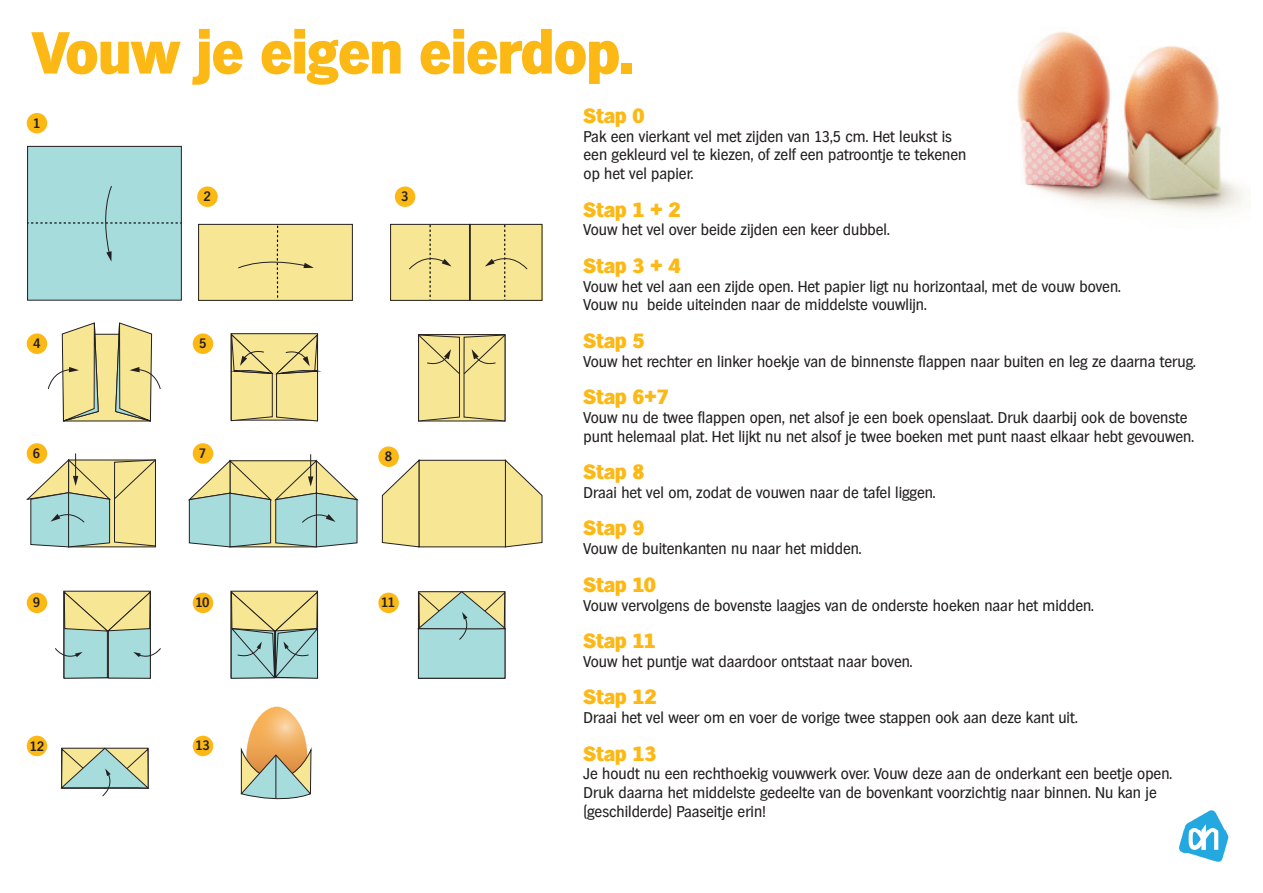
<style>
.page{position:relative;width:1263px;height:893px;background:#fff}
.page>*{position:absolute;margin:0;border:0;box-sizing:border-box;transform-origin:0 0}
.t1{font:800 57.3px "Hamburg Serial";color:#fcb814}
.t2{font:800 20.1px "Hamburg Serial";color:#fcb814}
.t3{font:15.15px/18.8px "Hamburg Serial";color:#231f20}
.t4{font:700 13.2px "Hamburg Serial";letter-spacing:-.04em;color:#231f20}
</style>
<div class="page">
<img style="left:1017px;top:31px;width:228px;height:183px">
<img style="left:1179px;top:810px;width:50px;height:52px">
<div style="left:391px;top:224px;width:79px;height:76px;background:#f7e794"></div>
<div style="left:390px;top:224px;width:80px;height:77px;border:1px solid #231f20"></div>
<div style="left:470px;top:224px;width:72px;height:76px;background:#f7e794"></div>
<div style="left:470px;top:224px;width:72px;height:77px;border:1px solid #231f20"></div>
<div style="left:28px;top:146px;width:153px;height:154px;background:#a7dcdd"></div>
<div style="left:27px;top:146px;width:155px;height:154px;border:1px solid #231f20"></div>
<hr style="left:470px;top:225px;width:1px;height:75px;background:#000001">
<svg style="left:28px;top:185px;width:153px;height:77px"></svg>
<div style="left:199px;top:224px;width:153px;height:76px;background:#f7e794"></div>
<div style="left:198px;top:224px;width:155px;height:77px;border:1px solid #231f20"></div>
<svg style="left:237px;top:224px;width:77px;height:77px"></svg>
<svg style="left:485px;top:225px;width:43px;height:75px"></svg>
<svg style="left:408px;top:225px;width:44px;height:75px"></svg>
<div style="left:63px;top:334px;width:87px;height:87px;background:#f7e794"></div>
<svg style="left:47px;top:298px;width:52px;height:124px"></svg>
<svg style="left:115px;top:298px;width:46px;height:124px"></svg>
<svg style="left:188px;top:455px;width:171px;height:92px"></svg>
<div style="left:419px;top:460px;width:87px;height:87px;background:#f7e794"></div>
<div style="left:419px;top:460px;width:87px;height:87px;border:1px solid #231f20"></div>
<svg style="left:382px;top:459px;width:38px;height:88px"></svg>
<svg style="left:505px;top:459px;width:38px;height:88px"></svg>
<svg style="left:26px;top:454px;width:130px;height:93px;background:#cdd5af"></svg>
<svg style="left:231px;top:333px;width:87px;height:89px;background:#ddcf87"></svg>
<svg style="left:55px;top:591px;width:106px;height:88px"></svg>
<svg style="left:231px;top:591px;width:87px;height:88px;background:#b6c8a7"></svg>
<div style="left:418px;top:629px;width:87px;height:49px;background:#a7dcdd"></div>
<svg style="left:418px;top:591px;width:88px;height:49px"></svg>
<svg style="left:418px;top:334px;width:88px;height:88px;background:#ded087"></svg>
<svg style="left:61px;top:747px;width:89px;height:50px"></svg>
<svg style="left:240px;top:707px;width:72px;height:93px"></svg>
<hr style="left:276px;top:755px;width:1px;height:44px;background:#231f20">
<div style="left:27px;top:593px;width:20px;height:20px;background:#fcb814;border-radius:50%"></div>
<div style="left:27px;top:736px;width:20px;height:20px;background:#fcb814;border-radius:50%"></div>
<div style="left:378px;top:593px;width:21px;height:20px;background:#fcb814;border-radius:50%"></div>
<div style="left:27px;top:113px;width:20px;height:20px;background:#fcb814;border-radius:50%"></div>
<div style="left:27px;top:333px;width:20px;height:21px;background:#fcb814;border-radius:50%"></div>
<div style="left:193px;top:443px;width:20px;height:21px;background:#fcb814;border-radius:50%"></div>
<div style="left:27px;top:443px;width:20px;height:21px;background:#fcb814;border-radius:50%"></div>
<div style="left:193px;top:736px;width:20px;height:20px;background:#fcb814;border-radius:50%"></div>
<div style="left:197px;top:186px;width:21px;height:21px;background:#fcb814;border-radius:50%"></div>
<div style="left:395px;top:186px;width:20px;height:21px;background:#fcb814;border-radius:50%"></div>
<div style="left:193px;top:333px;width:20px;height:21px;background:#fcb814;border-radius:50%"></div>
<div style="left:378px;top:446px;width:21px;height:21px;background:#fcb814;border-radius:50%"></div>
<div style="left:193px;top:593px;width:20px;height:20px;background:#fcb814;border-radius:50%"></div>
<h1 class="t1" style="left:33px;top:18px;width:602px">Vouw je eigen eierdop.</h1>
<p class="t4" style="left:33px;top:115px;width:9px">1</p>
<h2 class="t2" style="left:584px;top:103px;width:63px">Stap 0</h2>
<p class="t3" style="left:584px;top:127px;width:384px">Pak een vierkant vel met zijden van 13,5 cm. Het leukst is een gekleurd vel te kiezen, of zelf een patroontje te tekenen op het vel papier.</p>
<h2 class="t2" style="left:584px;top:197px;width:98px">Stap 1 + 2</h2>
<p class="t3" style="left:584px;top:221px;width:308px">Vouw het vel over beide zijden een keer dubbel.</p>
<h2 class="t2" style="left:584px;top:253px;width:98px">Stap 3 + 4</h2>
<p class="t3" style="left:584px;top:277px;width:539px">Vouw het vel aan een zijde open. Het papier ligt nu horizontaal, met de vouw boven.<br>Vouw nu beide uiteinden naar de middelste vouwlijn.</p>
<h2 class="t2" style="left:584px;top:328px;width:63px">Stap 5</h2>
<p class="t3" style="left:584px;top:352px;width:613px">Vouw het rechter en linker hoekje van de binnenste flappen naar buiten en leg ze daarna terug.</p>
<h2 class="t2" style="left:584px;top:385px;width:87px">Stap 6+7</h2>
<p class="t3" style="left:584px;top:408px;width:612px">Vouw nu de twee flappen open, net alsof je een boek openslaat. Druk daarbij ook de bovenste punt helemaal plat. Het lijkt nu net alsof je twee boeken met punt naast elkaar hebt gevouwen.</p>
<h2 class="t2" style="left:584px;top:460px;width:63px">Stap 8</h2>
<p class="t3" style="left:584px;top:483px;width:353px">Draai het vel om, zodat de vouwen naar de tafel liggen.</p>
<h2 class="t2" style="left:584px;top:516px;width:63px">Stap 9</h2>
<p class="t3" style="left:584px;top:539px;width:279px">Vouw de buitenkanten nu naar het midden.</p>
<h2 class="t2" style="left:584px;top:572px;width:74px">Stap 10</h2>
<p class="t3" style="left:584px;top:596px;width:512px">Vouw vervolgens de bovenste laagjes van de onderste hoeken naar het midden.</p>
<h2 class="t2" style="left:584px;top:628px;width:74px">Stap 11</h2>
<p class="t3" style="left:584px;top:652px;width:330px">Vouw het puntje wat daardoor ontstaat naar boven.</p>
<h2 class="t2" style="left:584px;top:685px;width:74px">Stap 12</h2>
<p class="t3" style="left:584px;top:708px;width:496px">Draai het vel weer om en voer de vorige twee stappen ook aan deze kant uit.</p>
<h2 class="t2" style="left:584px;top:741px;width:75px">Stap 13</h2>
<p class="t3" style="left:584px;top:764px;width:590px">Je houdt nu een rechthoekig vouwwerk over. Vouw deze aan de onderkant een beetje open.<br>Druk daarna het middelste gedeelte van de bovenkant voorzichtig naar binnen. Nu kan je (geschilderde) Paaseitje erin!</p>
<p class="t4" style="left:204px;top:189px;width:9px">2</p>
<p class="t4" style="left:401px;top:189px;width:9px">3</p>
<p class="t4" style="left:33px;top:336px;width:9px">4</p>
<p class="t4" style="left:199px;top:336px;width:9px">5</p>
<p class="t4" style="left:33px;top:446px;width:9px">6</p>
<p class="t4" style="left:199px;top:446px;width:9px">7</p>
<p class="t4" style="left:385px;top:449px;width:9px">8</p>
<p class="t4" style="left:33px;top:595px;width:9px">9</p>
<p class="t4" style="left:195px;top:595px;width:15px">10</p>
<p class="t4" style="left:381px;top:595px;width:16px">11</p>
<p class="t4" style="left:30px;top:739px;width:16px">12</p>
<p class="t4" style="left:196px;top:738px;width:16px">13</p>
</div>
